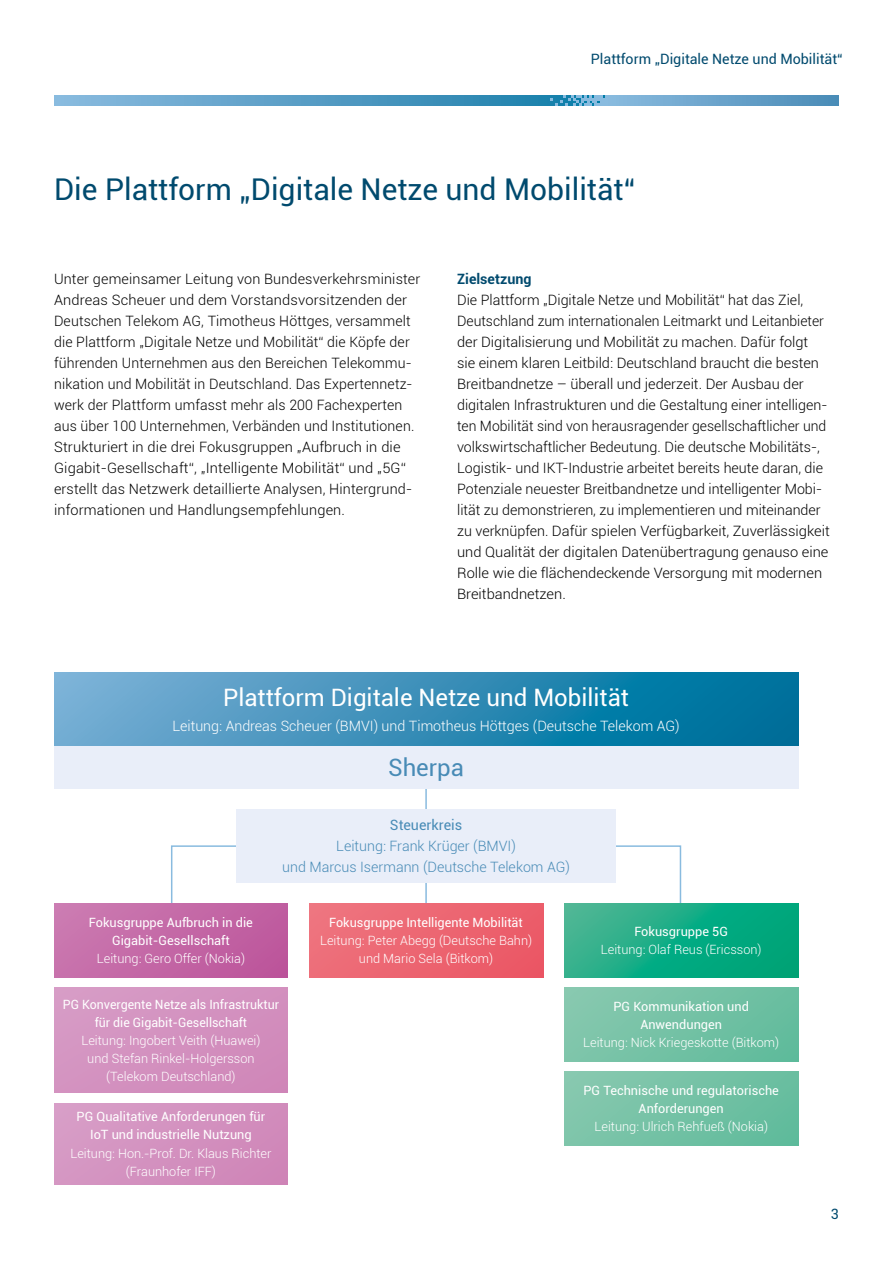
<style>
.page{position:relative;width:893px;height:1263px;background:#fff}
.page>*{position:absolute;margin:0;border:0;box-sizing:border-box;transform-origin:0 0}
.t1{font:30px "Roboto";color:#004a6e}
.t2{font:24px "Roboto";color:#fff}
.t3{font:24px "Roboto";color:#488bb6}
.t4{font:300 14.25px/21px "Roboto";color:#000}
.t5{font:300 14.25px "Roboto";color:#fff}
.t6{font:300 14.25px/21px "Roboto";color:#488bb6;text-align:center}
.t7{font:14.25px "Roboto";color:#004a6e}
.t8{font:700 14.25px "Roboto";color:#004a6e}
.t9{font:14.25px "Roboto";color:#488bb6}
.t10{font:300 12.75px/18px "Roboto";color:#fff;text-align:center}
.t11{font:12.75px/18px "Roboto";color:#fff;text-align:center}
</style>
<div class="page">
<svg style="left:54px;top:95px;width:496px;height:11px;background:#569dc5"></svg>
<svg style="left:605px;top:95px;width:234px;height:11px;background:#69a2ca"></svg>
<svg style="left:550px;top:95px;width:55px;height:11px"></svg>
<hr style="left:425px;top:788px;width:2px;height:116px;background:#89bbdf">
<svg style="left:170px;top:845px;width:68px;height:59px"></svg>
<svg style="left:614px;top:845px;width:68px;height:59px"></svg>
<svg style="left:54px;top:673px;width:744px;height:73px;background:#348db7"></svg>
<div style="left:54px;top:746px;width:744px;height:42px;background:#e9eef9"></div>
<div style="left:236px;top:809px;width:380px;height:74px;background:#e9eef9"></div>
<div style="left:54px;top:904px;width:234px;height:73px;background:linear-gradient(to right,#ca78af,#be589d)"></div>
<div style="left:54px;top:988px;width:234px;height:105px;background:#d391bf"></div>
<div style="left:54px;top:1103px;width:234px;height:81px;background:#d391bf"></div>
<div style="left:309px;top:904px;width:234px;height:73px;background:linear-gradient(to right,#ee727d,#eb5967)"></div>
<svg style="left:564px;top:904px;width:234px;height:73px;background:#16ab84"></svg>
<div style="left:564px;top:988px;width:234px;height:73px;background:linear-gradient(to right,#85c7ad,#63bc9d)"></div>
<div style="left:564px;top:1072px;width:234px;height:73px;background:linear-gradient(to right,#85c7ad,#63bc9d)"></div>
<p class="t7" style="left:591px;top:49px;width:253px">Plattform „Digitale Netze und Mobilität“</p>
<h1 class="t1" style="left:54px;top:169px;width:583px">Die Plattform „Digitale Netze und Mobilität“</h1>
<p class="t4" style="left:54px;top:268px;width:368px">Unter gemeinsamer Leitung von Bundesverkehrsminister Andreas Scheuer und dem Vorstandsvorsitzenden der Deutschen Telekom AG, Timotheus Höttges, versammelt die Plattform „Digitale Netze und Mobilität“ die Köpfe der führenden Unternehmen aus den Bereichen Telekommu&shy;nikation und Mobilität in Deutschland. Das Expertennetz&shy;werk der Plattform umfasst mehr als 200 Fachexperten aus über 100 Unternehmen, Verbänden und Institutionen.<br>Strukturiert in die drei Fokusgruppen „Aufbruch in die Gigabit-Gesellschaft“, „Intelligente Mobilität“ und „5G“ erstellt das Netzwerk detaillierte Analysen, Hintergrund&shy;informationen und Handlungsempfehlungen.</p>
<p class="t8" style="left:457px;top:269px;width:76px">Zielsetzung</p>
<p class="t4" style="left:457px;top:289px;width:374px">Die Plattform „Digitale Netze und Mobilität“ hat das Ziel, Deutschland zum internationalen Leitmarkt und Leitanbieter der Digitalisierung und Mobilität zu machen. Dafür folgt sie einem klaren Leitbild: Deutschland braucht die besten Breitbandnetze – überall und jederzeit. Der Ausbau der digitalen Infrastrukturen und die Gestaltung einer intelligen&shy;ten Mobilität sind von herausragender gesellschaftlicher und volkswirtschaftlicher Bedeutung. Die deutsche Mobilitäts-, Logistik- und IKT-Industrie arbeitet bereits heute daran, die Potenziale neuester Breitbandnetze und intelligenter Mobi&shy;lität zu demonstrieren, zu implementieren und miteinander zu verknüpfen. Dafür spielen Verfügbarkeit, Zuverlässigkeit und Qualität der digitalen Datenübertragung genauso eine Rolle wie die flächendeckende Versorgung mit modernen Breitbandnetzen.</p>
<h2 class="t2" style="left:223px;top:681px;width:407px">Plattform Digitale Netze und Mobilität</h2>
<p class="t5" style="left:172px;top:716px;width:509px">Leitung: Andreas Scheuer (BMVI) und Timotheus Höttges (Deutsche Telekom AG)</p>
<h2 class="t3" style="left:388px;top:751px;width:78px">Sherpa</h2>
<p class="t9" style="left:390px;top:815px;width:74px">Steuerkreis</p>
<p class="t6" style="left:282px;top:835px;width:289px">Leitung: Frank Krüger (BMVI)<br>und Marcus Isermann (Deutsche Telekom AG)</p>
<p class="t11" style="left:89px;top:913px;width:166px">Fokusgruppe Aufbruch in die<br>Gigabit-Gesellschaft</p>
<p class="t10" style="left:97px;top:949px;width:150px">Leitung: Gero Offer (Nokia)</p>
<p class="t11" style="left:63px;top:995px;width:218px">PG Konvergente Netze als Infrastruktur für die Gigabit-Gesellschaft</p>
<p class="t10" style="left:81px;top:1031px;width:181px">Leitung: Ingobert Veith (Huawei) und Stefan Rinkel-Holgersson (Telekom Deutschland)</p>
<p class="t11" style="left:77px;top:1107px;width:190px">PG Qualitative Anforderungen für<br>IoT und industrielle Nutzung</p>
<p class="t10" style="left:70px;top:1143px;width:203px">Leitung: Hon.-Prof. Dr. Klaus Richter (Fraunhofer IFF)</p>
<p class="t11" style="left:329px;top:913px;width:195px">Fokusgruppe Intelligente Mobilität</p>
<p class="t10" style="left:320px;top:931px;width:214px">Leitung: Peter Abegg (Deutsche Bahn) und Mario Sela (Bitkom)</p>
<p class="t11" style="left:634px;top:922px;width:95px">Fokusgruppe 5G</p>
<p class="t10" style="left:601px;top:940px;width:162px">Leitung: Olaf Reus (Ericsson)</p>
<p class="t11" style="left:613px;top:997px;width:137px">PG Kommunikation und<br>Anwendungen</p>
<p class="t10" style="left:583px;top:1033px;width:198px">Leitung: Nick Kriegeskotte (Bitkom)</p>
<p class="t11" style="left:583px;top:1081px;width:197px">PG Technische und regulatorische<br>Anforderungen</p>
<p class="t10" style="left:594px;top:1117px;width:175px">Leitung: Ulrich Rehfueß (Nokia)</p>
<p class="t7" style="left:831px;top:1204px;width:10px">3</p>
</div>
